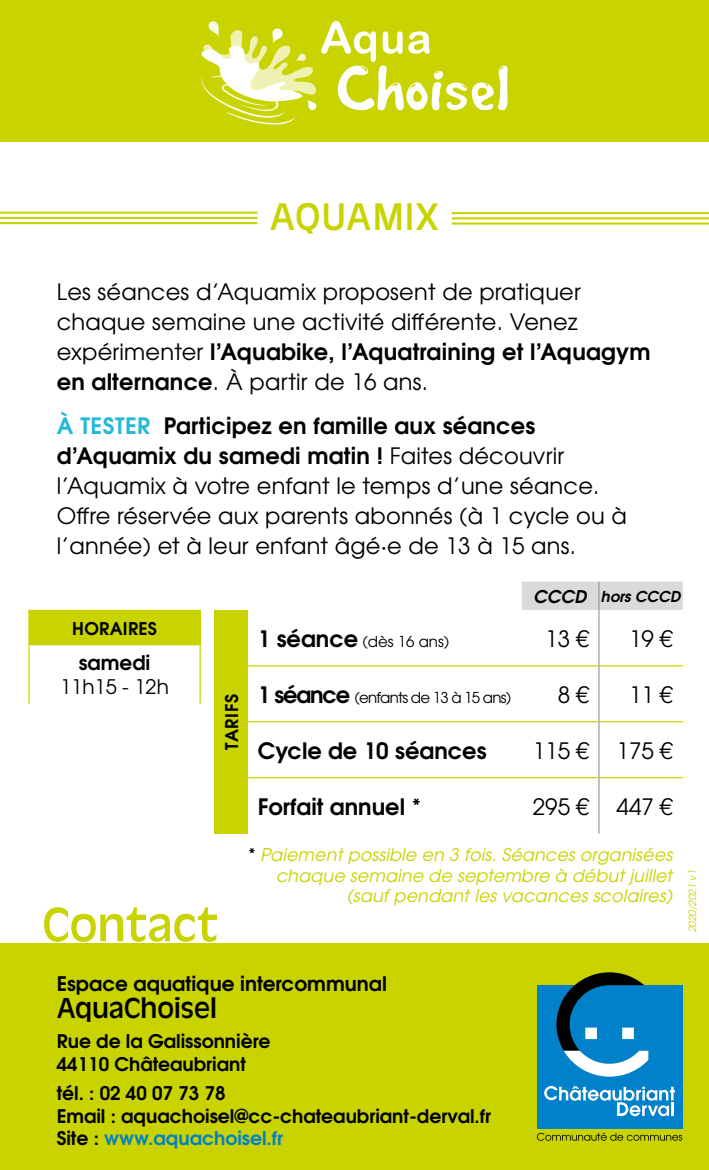
<style>
.page{position:relative;width:709px;height:1170px;background:#fff}
.page>*{position:absolute;margin:0;border:0;box-sizing:border-box;transform-origin:0 0}
.t1{font:50px "Antique Oli";color:#c8d300}
.t2{font:40px "Antique Oli";letter-spacing:.035em;color:#c8d300}
.t3{font:30px "Antique Oli";color:#000}
.t4{font:22.5px/30px "Te X Gyre Adventor";letter-spacing:.01em;color:#000}
.t5{font:700 22.5px "Te X Gyre Adventor";color:#000}
.t6{font:700 20px "Te X Gyre Adventor";color:#000}
.t7{font:20px "Te X Gyre Adventor";color:#000}
.t8{font:700 18.75px "Te X Gyre Adventor";color:#000}
.t9{font:700 18.75px "Te X Gyre Adventor";color:#0380c4}
.t10{font:italic 17.5px "Te X Gyre Adventor";letter-spacing:.01em;color:#c8d300}
.t11{font:700 17.5px "Te X Gyre Adventor";letter-spacing:.015em;color:#000}
.t12{font:italic 700 17.5px "Te X Gyre Adventor";color:#000}
.t13{font:15px "Te X Gyre Adventor";letter-spacing:-.05em;color:#000}
.t14{font:italic 700 15px "Te X Gyre Adventor";color:#000}
.t15{font:italic 10px "Te X Gyre Adventor";color:#c8d300}
.s1{font-weight:700}
.s2{font-weight:700;color:#24b9d5}
.s3{font-weight:700;font-size:22.5px}
.s4{font-weight:700;font-style:normal;color:#000}
.s5{color:#000}
</style>
<div class="page">
<div style="left:0;top:0;width:709px;height:142px;background:#c8d300"></div>
<svg style="left:201px;top:21px;width:306px;height:103px"></svg>
<div style="left:0;top:943px;width:709px;height:226px;background:#c8d300"></div>
<div style="left:537px;top:985px;width:145px;height:143px;background:#0081c9"></div>
<svg style="left:556px;top:972px;width:92px;height:104px"></svg>
<svg style="left:537px;top:1132px;width:145px;height:8px"></svg>
<svg style="left:544px;top:1086px;width:131px;height:30px"></svg>
<hr style="left:0;top:212px;width:257px;height:2px;background:#c8d300">
<hr style="left:0;top:217px;width:257px;height:2px;background:#c8d300">
<hr style="left:0;top:222px;width:257px;height:2px;background:#c8d300">
<hr style="left:451px;top:212px;width:258px;height:2px;background:#c8d300">
<hr style="left:451px;top:217px;width:258px;height:2px;background:#c8d300">
<hr style="left:451px;top:222px;width:258px;height:2px;background:#c8d300">
<div style="left:29px;top:610px;width:171px;height:34px;background:#c8d300"></div>
<hr style="left:28px;top:644px;width:173px;height:1px;background:#c8d300">
<hr style="left:28px;top:645px;width:2px;height:58px;background:#c8d300">
<hr style="left:199px;top:645px;width:2px;height:58px;background:#c8d300">
<hr style="left:28px;top:609px;width:173px;height:2px;background:#c8d300">
<hr style="left:28px;top:611px;width:2px;height:33px;background:#c8d300">
<hr style="left:199px;top:611px;width:2px;height:33px;background:#c8d300">
<div style="left:214px;top:610px;width:34px;height:223px;background:#c8d300"></div>
<hr style="left:248px;top:665px;width:274px;height:1px;background:#c8d300">
<hr style="left:522px;top:665px;width:76px;height:1px;background:#c8d300">
<hr style="left:599px;top:665px;width:83px;height:1px;background:#c8d300">
<hr style="left:248px;top:721px;width:274px;height:1px;background:#c8d300">
<hr style="left:522px;top:721px;width:76px;height:1px;background:#c8d300">
<hr style="left:599px;top:721px;width:83px;height:1px;background:#c8d300">
<hr style="left:248px;top:777px;width:274px;height:1px;background:#c8d300">
<hr style="left:522px;top:777px;width:76px;height:1px;background:#c8d300">
<hr style="left:599px;top:777px;width:83px;height:1px;background:#c8d300">
<div style="left:522px;top:581px;width:160px;height:29px;background:#dadada"></div>
<hr style="left:598px;top:610px;width:1px;height:55px;background:#9d9d9c">
<hr style="left:598px;top:665px;width:1px;height:56px;background:#9d9d9c">
<hr style="left:598px;top:721px;width:1px;height:56px;background:#9d9d9c">
<hr style="left:598px;top:777px;width:1px;height:56px;background:#9d9d9c">
<p class="t2" style="left:270px;top:194px;width:170px">AQUAMIX</p>
<p class="t4" style="left:57px;top:275px;width:595px">Les séances d’Aquamix proposent de pratiquer chaque semaine une activité différente. Venez expérimenter <span class="s1">l’Aquabike, l’Aquatraining et l’Aquagym en alternance</span>. À partir de 16 ans.</p>
<p class="t4" style="left:57px;top:409px;width:572px"><span class="s2">À TESTER</span> <span class="s1">Participez en famille aux séances d’Aquamix du samedi matin !</span> Faites découvrir l’Aquamix à votre enfant le temps d’une séance.<br>Offre réservée aux parents abonnés (à 1 cycle ou à l’année) et à leur enfant âgé·e de 13 à 15 ans.</p>
<p class="t12" style="left:534px;top:581px;width:55px">CCCD</p>
<p class="t14" style="left:601px;top:583px;width:81px">hors CCCD</p>
<p class="t11" style="left:72px;top:613px;width:86px">HORAIRES</p>
<p class="t6" style="left:79px;top:645px;width:73px">samedi</p>
<p class="t7" style="left:60px;top:671px;width:110px">11h15 - 12h</p>
<p class="t13" style="left:258px;top:629px;width:193px"><span class="s3">1 séance</span> (dès 16 ans)</p>
<p class="t4" style="left:545px;top:622px;width:45px">13 €</p>
<p class="t4" style="left:629px;top:622px;width:45px">19 €</p>
<p class="t13" style="left:258px;top:685px;width:255px"><span class="s3">1 séance</span> (enfants de 13 à 15 ans)</p>
<p class="t4" style="left:557px;top:678px;width:33px">8 €</p>
<p class="t4" style="left:629px;top:678px;width:45px">11 €</p>
<p class="t5" style="left:258px;top:731px;width:230px">Cycle de 10 séances</p>
<p class="t4" style="left:533px;top:734px;width:58px">115 €</p>
<p class="t4" style="left:616px;top:734px;width:58px">175 €</p>
<p class="t5" style="left:258px;top:786px;width:165px">Forfait annuel *</p>
<p class="t4" style="left:533px;top:789px;width:58px">295 €</p>
<p class="t4" style="left:616px;top:789px;width:58px">447 €</p>
<p class="t10" style="left:248px;top:841px;width:426px"><span class="s4">*</span> Paiement possible en 3 fois. Séances organisées</p>
<p class="t10" style="left:276px;top:862px;width:398px">chaque semaine de septembre à début juillet</p>
<p class="t10" style="left:347px;top:882px;width:327px">(sauf pendant les vacances scolaires)</p>
<p class="t11" style="left:216px;top:749px;width:58px;rotate:-90deg">TARIFS</p>
<p class="t1" style="left:43px;top:896px;width:177px">Contact</p>
<p class="t6" style="left:57px;top:966px;width:331px">Espace aquatique intercommunal</p>
<p class="t3" style="left:57px;top:991px;width:161px">AquaChoisel</p>
<p class="t8" style="left:57px;top:1024px;width:215px">Rue de la Galissonnière</p>
<p class="t8" style="left:57px;top:1047px;width:191px">44110 Châteaubriant</p>
<p class="t8" style="left:57px;top:1076px;width:170px">tél. : 02 40 07 73 78</p>
<p class="t8" style="left:57px;top:1099px;width:436px">Email : aquachoisel@cc-chateaubriant-derval.fr</p>
<p class="t9" style="left:57px;top:1121px;width:228px"><span class="s5">Site :</span> www.aquachoisel.fr</p>
<p class="t15" style="left:684px;top:932px;width:64px;rotate:-90deg">2020/2021 v1</p>
</div>
